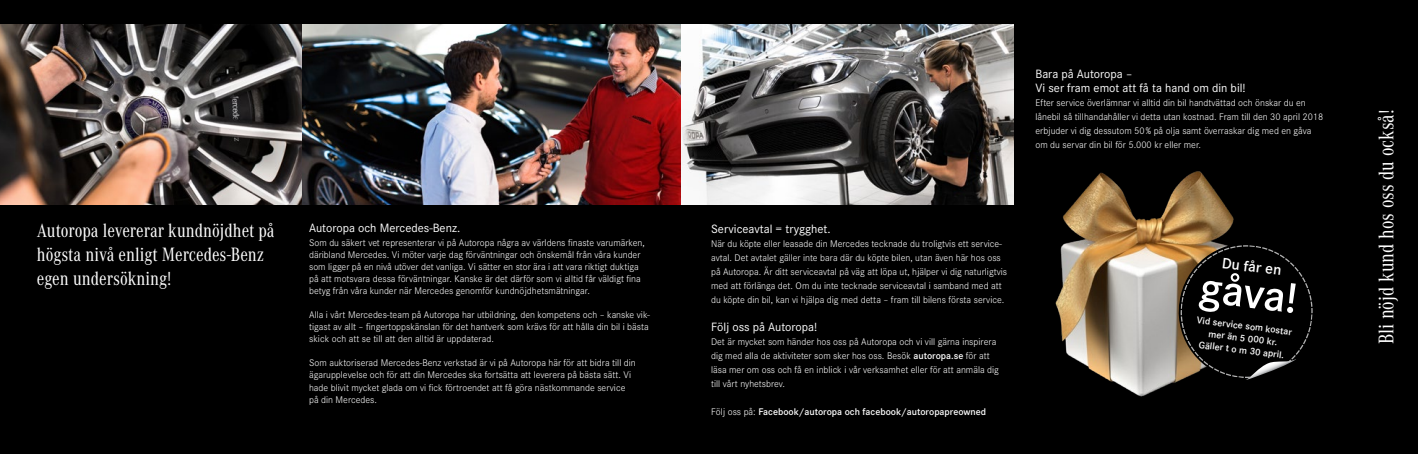
<style>
.page{position:relative;width:1418px;height:454px;background:#fff}
.page>*{position:absolute;margin:0;border:0;box-sizing:border-box;transform-origin:0 0}
.t1{font:600 45px "Corporate S";color:#fff}
.t2{font:22px "Corporate A Con";color:#fff}
.t3{font:20px/24px "Corporate A Con";color:#fff}
.t4{font:600 15.6px "Corporate S";color:#fff}
.t5{font:12.5px/14px "Corporate S";color:#fff}
.t6{font:300 10px/14px "Corporate S";color:#fff}
.t7{font:600 10px/12px "Corporate S";color:#fff;text-align:center}
.s1{font-weight:600}
.s2{font-weight:300}
</style>
<div class="page">
<div style="left:0;top:0;width:1417px;height:454px;background:#000"></div>
<img style="left:0;top:24px;width:302px;height:180px">
<img style="left:680px;top:24px;width:333px;height:180px">
<img style="left:302px;top:24px;width:378px;height:180px">
<img style="left:1055px;top:171px;width:179px;height:226px">
<svg style="left:1174px;top:239px;width:139px;height:141px"></svg>
<h3 class="t3" style="left:37px;top:218px;width:239px">Autoropa levererar kundnöjdhet på högsta nivå enligt Mercedes-Benz egen undersökning!</h3>
<p class="t5" style="left:309px;top:221px;width:152px">Autoropa och Mercedes-Benz.</p>
<p class="t6" style="left:309px;top:237px;width:337px;line-height:12px">Som du säkert vet representerar vi på Autoropa några av världens finaste varumärken, däribland Mercedes. Vi möter varje dag förväntningar och önskemål från våra kunder som ligger på en nivå utöver det vanliga. Vi sätter en stor ära i att vara riktigt duktiga på att motsvara dessa förväntningar. Kanske är det därför som vi alltid får väldigt fina betyg från våra kunder när Mercedes genomför kundnöjdhetsmätningar.</p>
<p class="t6" style="left:309px;top:309px;width:342px;line-height:12px">Alla i vårt Mercedes-team på Autoropa har utbildning, den kompetens och – kanske vik&shy;tigast av allt – fingertoppskänslan för det hantverk som krävs för att hålla din bil i bästa skick och att se till att den alltid är uppdaterad.</p>
<p class="t6" style="left:309px;top:357px;width:328px;line-height:12px">Som auktoriserad Mercedes-Benz verkstad är vi på Autoropa här för att bidra till din ägarupplevelse och för att din Mercedes ska fortsätta att leverera på bästa sätt. Vi hade blivit mycket glada om vi fick förtroendet att få göra nästkommande service på din Mercedes.</p>
<p class="t5" style="left:711px;top:221px;width:121px">Serviceavtal = trygghet.</p>
<p class="t6" style="left:711px;top:236px;width:297px">När du köpte eller leasade din Mercedes tecknade du troligtvis ett service&shy;avtal. Det avtalet gäller inte bara där du köpte bilen, utan även här hos oss på Autoropa. Är ditt serviceavtal på väg att löpa ut, hjälper vi dig naturligtvis med att förlänga det. Om du inte tecknade serviceavtal i samband med att du köpte din bil, kan vi hjälpa dig med detta – fram till bilens första service.</p>
<p class="t5" style="left:711px;top:319px;width:108px">Följ oss på Autoropa!</p>
<p class="t6" style="left:711px;top:334px;width:289px">Det är mycket som händer hos oss på Autoropa och vi vill gärna inspirera dig med alla de aktiviteter som sker hos oss. Besök <span class="s1">autoropa.se</span> för att läsa mer om oss och få en inblick i vår verksamhet eller för att anmäla dig till vårt nyhetsbrev.</p>
<p class="t7" style="left:711px;top:405px;width:276px"><span class="s2">Följ oss på:</span> Facebook/autoropa och facebook/autoropapreowned</p>
<p class="t5" style="left:1035px;top:67px;width:212px">Bara på Autoropa –<br>Vi ser fram emot att få ta hand om din bil!</p>
<p class="t6" style="left:1035px;top:95px;width:289px">Efter service överlämnar vi alltid din bil handtvättad och önskar du en lånebil så tillhandahåller vi detta utan kostnad. Fram till den 30 april 2018 erbjuder vi dig dessutom 50% på olja samt överraskar dig med en gåva om du servar din bil för 5.000 kr eller mer.</p>
<h2 class="t2" style="left:1374px;top:344px;width:236px;rotate:-90deg">Bli nöjd kund hos oss du också!</h2>
<h3 class="t4" style="left:1223px;top:254px;width:61px;rotate:7deg">Du får en</h3>
<h1 class="t1" style="left:1202px;top:261px;width:100px;rotate:7deg">gåva!</h1>
<p class="t7" style="left:1197px;top:314px;width:97px;rotate:7deg">Vid service som kostar mer än 5 000 kr.<br>Gäller t o m 30 april.</p>
</div>
